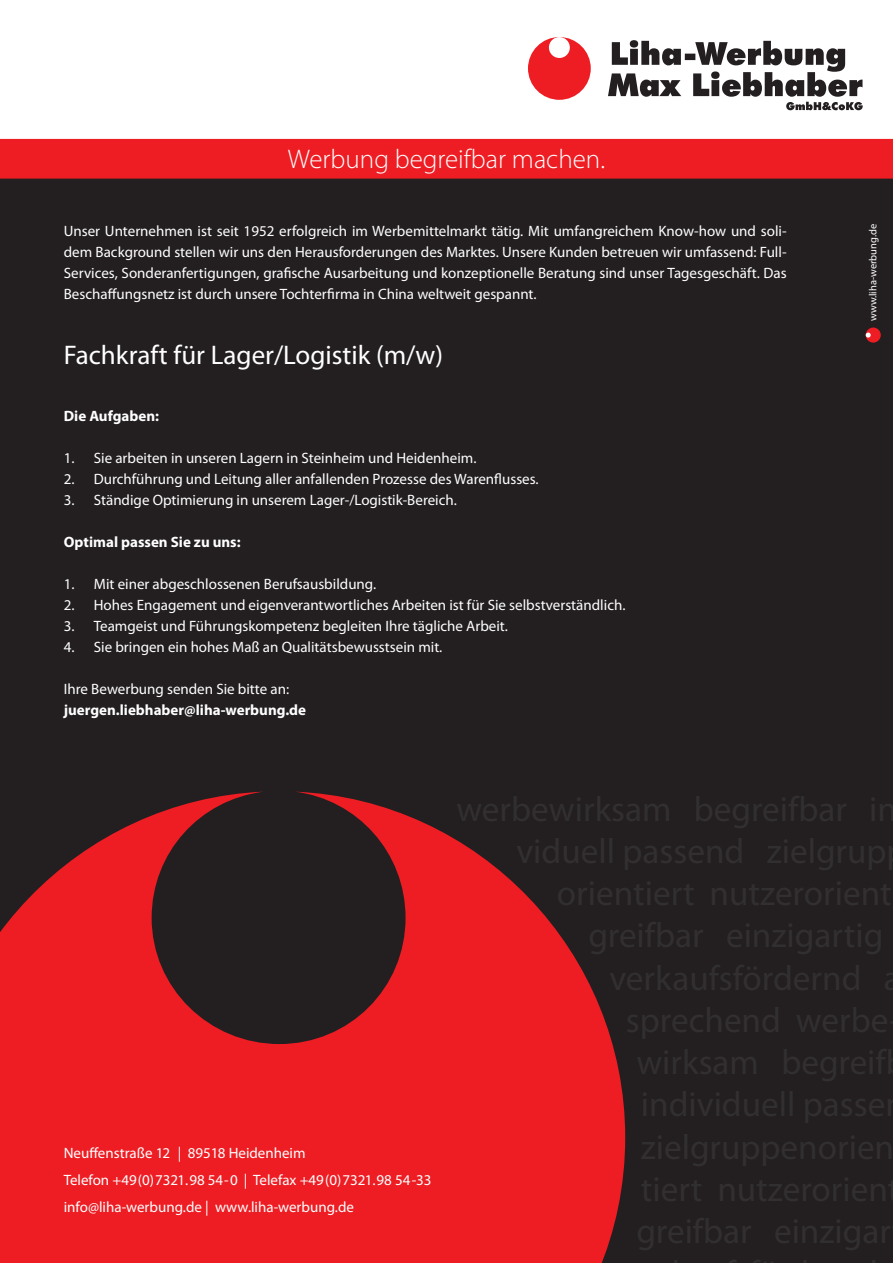
<style>
.page{position:relative;width:893px;height:1263px;background:#fff}
.page>*{position:absolute;margin:0;border:0;box-sizing:border-box;transform-origin:0 0}
.t1{font:27px "Myriad Pro";color:#fff}
.t2{font:300 27px "Myriad Pro";color:#fff}
.t3{font:15px/21px "Myriad Pro";color:#fff;text-align:justify}
.t4{font:700 15px "Myriad Pro";color:#fff}
.t5{font:10.5px "Myriad Pro";color:#fff}
</style>
<div class="page">
<div style="left:0;top:152px;width:893px;height:1111px;background:#231f20"></div>
<svg style="left:0;top:792px;width:625px;height:471px;fill:#ee1d23"></svg>
<div style="left:528px;top:37px;width:63px;height:63px;background:#ee1d23;border-radius:50%"></div>
<div style="left:549px;top:37px;width:21px;height:21px;background:#fff;border-radius:50%"></div>
<svg style="left:608px;top:40px;width:255px;height:70px"></svg>
<div style="left:0;top:139px;width:893px;height:40px;background:#ee1d23"></div>
<div style="left:866px;top:328px;width:15px;height:15px;background:#ee1d23;border-radius:50%"></div>
<svg style="left:866px;top:333px;width:5px;height:5px"></svg>
<h1 class="t2" style="left:288px;top:143px;width:319px">Werbung begreifbar machen.</h1>
<p class="t3" style="left:64px;top:220px;width:724px">Unser Unternehmen ist seit 1952 erfolgreich im Werbemittelmarkt tätig. Mit umfangreichem Know-how und soli&shy;dem Background stellen wir uns den Herausforderungen des Marktes. Unsere Kunden betreuen wir umfassend: Full-Services, Sonderanfertigungen, grafische Ausarbeitung und konzeptionelle Beratung sind unser Tagesgeschäft. Das Beschaffungsnetz ist durch unsere Tochterfirma in China weltweit gespannt.</p>
<h1 class="t1" style="left:64px;top:338px;width:381px">Fachkraft für Lager/Logistik (m/w)</h1>
<p class="t4" style="left:64px;top:406px;width:97px">Die Aufgaben:</p>
<p class="t3" style="left:64px;top:447px;width:414px">1. Sie arbeiten in unseren Lagern in Steinheim und Heidenheim.</p>
<p class="t3" style="left:64px;top:468px;width:476px">2. Durchführung und Leitung aller anfallenden Prozesse des Warenflusses.</p>
<p class="t3" style="left:64px;top:489px;width:395px">3. Ständige Optimierung in unserem Lager-/Logistik-Bereich.</p>
<p class="t4" style="left:64px;top:532px;width:178px">Optimal passen Sie zu uns:</p>
<p class="t3" style="left:64px;top:573px;width:314px">1. Mit einer abgeschlossenen Berufsausbildung.</p>
<p class="t3" style="left:64px;top:594px;width:563px">2. Hohes Engagement und eigenverantwortliches Arbeiten ist für Sie selbstverständlich.</p>
<p class="t3" style="left:64px;top:615px;width:446px">3. Teamgeist und Führungskompetenz begleiten Ihre tägliche Arbeit.</p>
<p class="t3" style="left:64px;top:636px;width:380px">4. Sie bringen ein hohes Maß an Qualitätsbewusstsein mit.</p>
<p class="t3" style="left:64px;top:678px;width:227px">Ihre Bewerbung senden Sie bitte an:</p>
<p class="t4" style="left:64px;top:700px;width:244px">juergen.liebhaber@liha-werbung.de</p>
<p class="t5" style="left:867px;top:321px;width:99px;rotate:-90deg">www.liha-werbung.de</p>
<p class="t3" style="left:64px;top:1139px;width:369px;line-height:27px;text-align:left">Neuffenstraße 12 | 89518 Heidenheim<br>Telefon +49(0)7321.98 54-0 | Telefax +49(0)7321.98 54-33 info@liha-werbung.de | www.liha-werbung.de</p>
</div>
